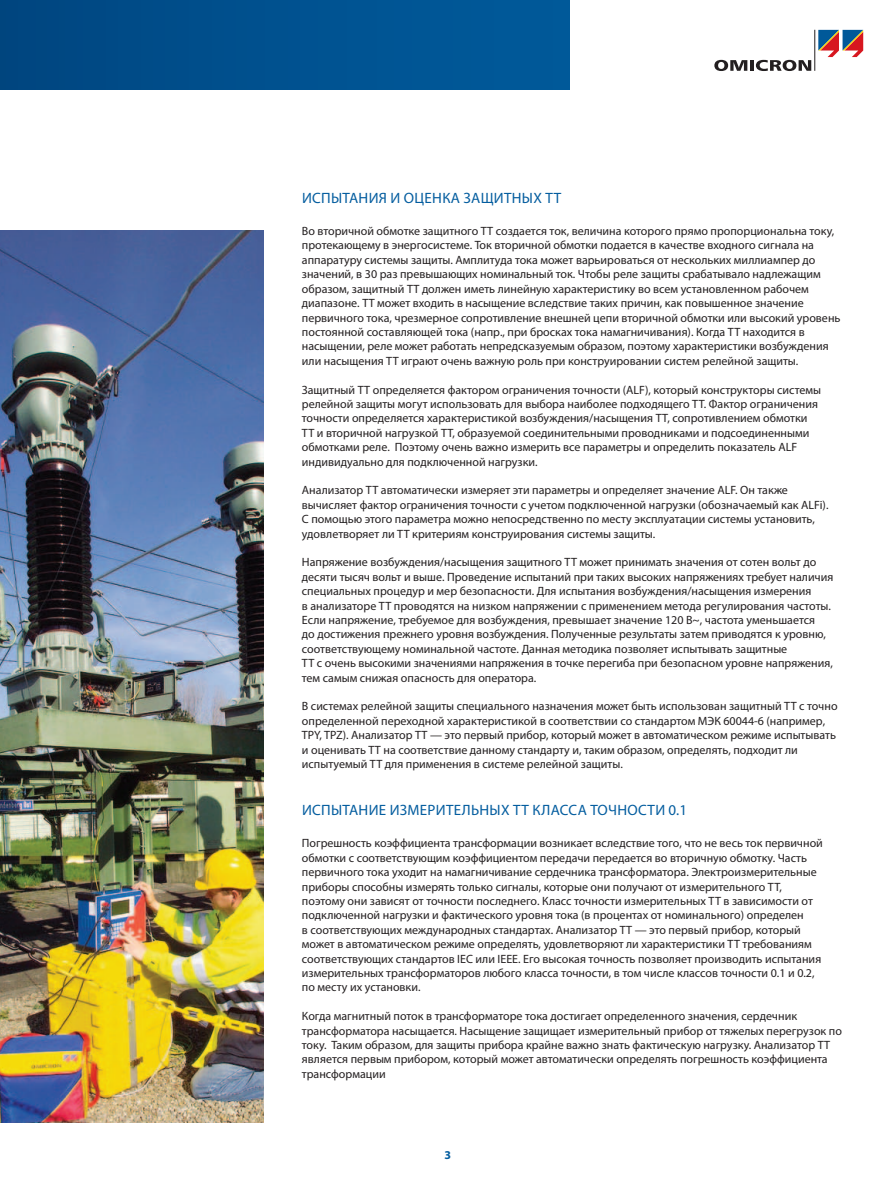
<style>
.page{position:relative;width:893px;height:1191px;background:#fff}
.page>*{position:absolute;margin:0;border:0;box-sizing:border-box;transform-origin:0 0}
.t1{font:15px "Myriad Pro";letter-spacing:.02em;color:#045d9f}
.t2{font:12px/14.4px "Myriad Pro";color:#231f20}
.t3{font:700 12px "Myriad Pro";color:#045d9f}
</style>
<div class="page">
<svg style="left:714px;top:60px;width:33px;height:11px"></svg>
<hr style="left:750px;top:60px;width:4px;height:11px;background:#231f20">
<svg style="left:756px;top:60px;width:55px;height:11px"></svg>
<hr style="left:814px;top:30px;width:1px;height:41px;background:#231f20">
<svg style="left:818px;top:30px;width:45px;height:27px"></svg>
<div style="left:0;top:0;width:570px;height:89px;background:linear-gradient(to right,#004681,#005b9c)"></div>
<img style="left:0;top:231px;width:264px;height:892px">
<p class="t1" style="left:302px;top:188px;width:261px">ИСПЫТАНИЯ И ОЦЕНКА ЗАЩИТНЫХ ТТ</p>
<p class="t2" style="left:302px;top:224px;width:540px">Во вторичной обмотке защитного ТТ создается ток, величина которого прямо пропорциональна току, протекающему в энергосистеме. Ток вторичной обмотки подается в качестве входного сигнала на аппаратуру системы защиты. Амплитуда тока может варьироваться от нескольких миллиампер до значений, в 30 раз превышающих номинальный ток. Чтобы реле защиты срабатывало надлежащим образом, защитный ТТ должен иметь линейную характеристику во всем установленном рабочем диапазоне. ТТ может входить в насыщение вследствие таких причин, как повышенное значение первичного тока, чрезмерное сопротивление внешней цепи вторичной обмотки или высокий уровень постоянной составляющей тока (напр., при бросках тока намагничивания). Когда ТТ находится в насыщении, реле может работать непредсказуемым образом, поэтому характеристики возбуждения или насыщения ТТ играют очень важную роль при конструировании систем релейной защиты.</p>
<p class="t2" style="left:302px;top:382px;width:521px">Защитный ТТ определяется фактором ограничения точности (ALF), который конструкторы системы релейной защиты могут использовать для выбора наиболее подходящего ТТ. Фактор ограничения точности определяется характеристикой возбуждения/насыщения ТТ, сопротивлением обмотки ТТ и вторичной нагрузкой ТТ, образуемой соединительными проводниками и подсоединенными обмотками реле. Поэтому очень важно измерить все параметры и определить показатель ALF индивидуально для подключенной нагрузки.</p>
<p class="t2" style="left:302px;top:483px;width:528px">Анализатор ТТ автоматически измеряет эти параметры и определяет значение ALF. Он также вычисляет фактор ограничения точности с учетом подключенной нагрузки (обозначаемый как ALFi).<br>С помощью этого параметра можно непосредственно по месту эксплуатации системы установить, удовлетворяет ли ТТ критериям конструирования системы защиты.</p>
<p class="t2" style="left:302px;top:555px;width:533px">Напряжение возбуждения/насыщения защитного ТТ может принимать значения от сотен вольт до десяти тысяч вольт и выше. Проведение испытаний при таких высоких напряжениях требует наличия специальных процедур и мер безопасности. Для испытания возбуждения/насыщения измерения<br>в анализаторе ТТ проводятся на низком напряжении с применением метода регулирования частоты.<br>Если напряжение, требуемое для возбуждения, превышает значение 120 В~, частота уменьшается<br>до достижения прежнего уровня возбуждения. Полученные результаты затем приводятся к уровню, соответствующему номинальной частоте. Данная методика позволяет испытывать защитные<br>ТТ с очень высокими значениями напряжения в точке перегиба при безопасном уровне напряжения, тем самым снижая опасность для оператора.</p>
<p class="t2" style="left:302px;top:699px;width:537px">В системах релейной защиты специального назначения может быть использован защитный ТТ с точно определенной переходной характеристикой в соответствии со стандартом МЭК 60044-6 (например, TPY, TPZ). Анализатор ТТ — это первый прибор, который может в автоматическом режиме испытывать и оценивать ТТ на соответствие данному стандарту и, таким образом, определять, подходит ли испытуемый ТТ для применения в системе релейной защиты.</p>
<p class="t1" style="left:302px;top:800px;width:386px">ИСПЫТАНИЕ ИЗМЕРИТЕЛЬНЫХ ТТ КЛАССА ТОЧНОСТИ 0.1</p>
<p class="t2" style="left:302px;top:836px;width:522px">Погрешность коэффициента трансформации возникает вследствие того, что не весь ток первичной обмотки с соответствующим коэффициентом передачи передается во вторичную обмотку. Часть первичного тока уходит на намагничивание сердечника трансформатора. Электроизмерительные приборы способны измерять только сигналы, которые они получают от измерительного ТТ, поэтому они зависят от точности последнего. Класс точности измерительных ТТ в зависимости от подключенной нагрузки и фактического уровня тока (в процентах от номинального) определен<br>в соответствующих международных стандартах. Анализатор ТТ — это первый прибор, который может в автоматическом режиме определять, удовлетворяют ли характеристики ТТ требованиям соответствующих стандартов IEC или IEEE. Его высокая точность позволяет производить испытания измерительных трансформаторов любого класса точности, в том числе классов точности 0.1 и 0.2, по месту их установки.</p>
<p class="t2" style="left:302px;top:1008px;width:541px">Когда магнитный поток в трансформаторе тока достигает определенного значения, сердечник трансформатора насыщается. Насыщение защищает измерительный прибор от тяжелых перегрузок по току. Таким образом, для защиты прибора крайне важно знать фактическую нагрузку. Анализатор ТТ является первым прибором, который может автоматически определять погрешность коэффициента трансформации</p>
<p class="t3" style="left:444px;top:1146px;width:8px">3</p>
</div>
